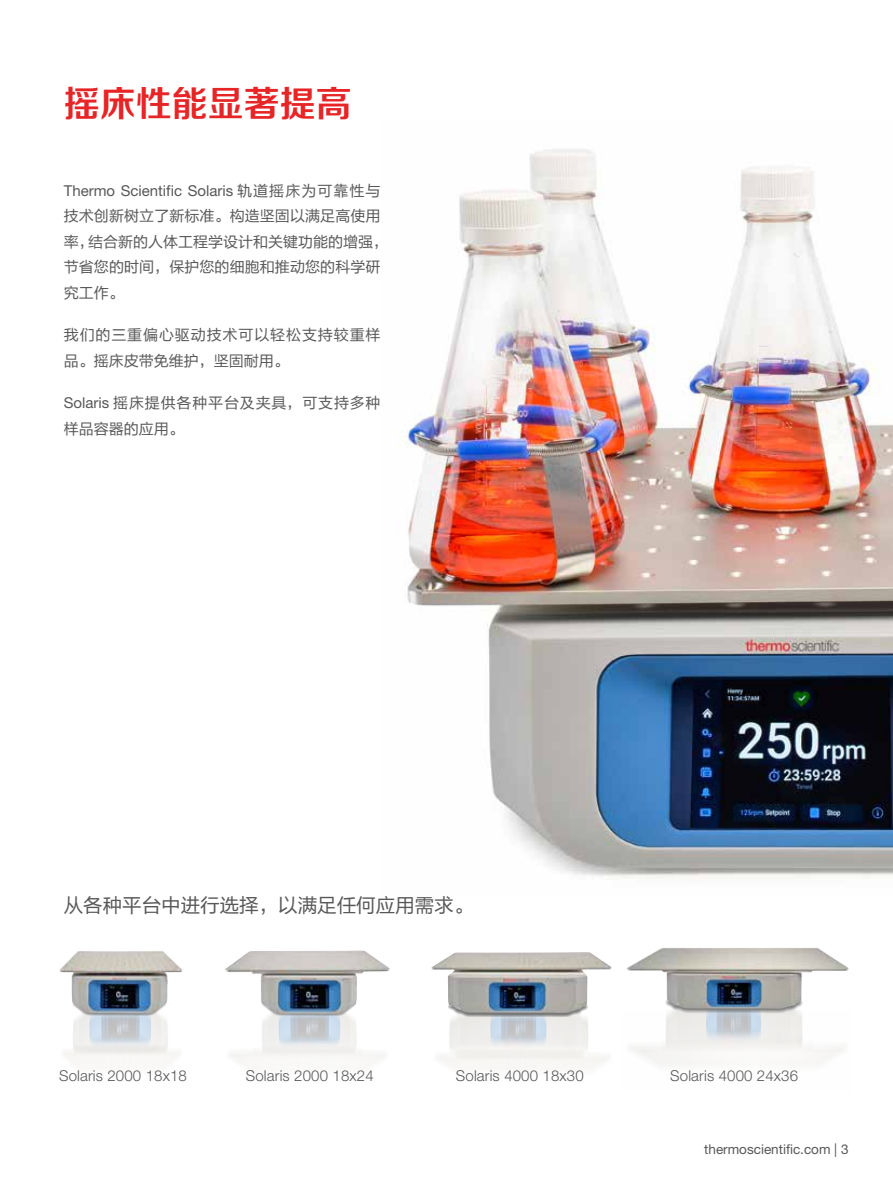
<style>
.page{position:relative;width:893px;height:1191px;background:#fff}
.page>*{position:absolute;margin:0;border:0;box-sizing:border-box;transform-origin:0 0}
.t1{font:36px "FZZZHONGJW GB1 0";color:#e72426}
.t2{font:19.5px "FZLTHJW GB1 0";color:#595757}
.t3{font:15px/25.5px "FZLTHJW GB1 0";letter-spacing:.005em;color:#595757}
.t4{font:300 15px "Helvetica Neue LT Std";letter-spacing:.01em;color:#595757}
.t5{font:15px/25.5px "FZLTHJW GB1 0";letter-spacing:.06em;color:#595757}
.t6{font:15px "Helvetica Neue LT Std";color:#595757}
.t7{font:15px/25.5px "FZLTHJW GB1 0";letter-spacing:.055em;color:#595757}
.t8{font:13.5px "Helvetica Neue LT Std";color:#595757}
.s1{font-family:"FZLTHJW GB1 0"}
.s2{font-family:"Helvetica Neue LT Std"}
</style>
<div class="page">
<svg style="left:672px;top:1008px;width:125px;height:2px"></svg>
<img style="left:631px;top:1010px;width:213px;height:56px">
<img style="left:64px;top:1016px;width:115px;height:46px">
<svg style="left:81px;top:1013px;width:79px;height:3px"></svg>
<img style="left:225px;top:950px;width:165px;height:111px">
<svg style="left:261px;top:1002px;width:96px;height:14px"></svg>
<img style="left:438px;top:1017px;width:171px;height:52px">
<svg style="left:456px;top:1013px;width:126px;height:4px"></svg>
<img style="left:431px;top:952px;width:180px;height:61px">
<img style="left:627px;top:948px;width:222px;height:60px">
<img style="left:60px;top:951px;width:122px;height:62px">
<img style="left:397px;top:149px;width:496px;height:731px">
<h1 class="t1" style="left:64px;top:84px;width:289px">摇床性能显著提高</h1>
<p class="t6" style="left:64px;top:181px;width:318px">Thermo Scientific Solaris <span class="s1">轨道摇床为可靠性与</span></p>
<p class="t3" style="left:64px;top:204px;width:326px">技术创新树立了新标准。构造坚固以满足高使用率，结合新的人体工程学设计和关键功能的增强，节省您的时间，保护您的细胞和推动您的科学研究工作。</p>
<p class="t5" style="left:64px;top:323px;width:318px">我们的三重偏心驱动技术可以轻松支持较重样品。摇床皮带免维护，坚固耐用。</p>
<p class="t7" style="left:64px;top:391px;width:318px"><span class="s2">Solaris</span> 摇床提供各种平台及夹具，可支持多种样品容器的应用。</p>
<h2 class="t2" style="left:64px;top:894px;width:411px">从各种平台中进行选择，以满足任何应用需求。</h2>
<p class="t4" style="left:59px;top:1066px;width:129px">Solaris 2000 18x18</p>
<p class="t4" style="left:246px;top:1066px;width:129px">Solaris 2000 18x24</p>
<p class="t4" style="left:456px;top:1066px;width:129px">Solaris 4000 18x30</p>
<p class="t4" style="left:670px;top:1066px;width:129px">Solaris 4000 24x36</p>
<p class="t8" style="left:704px;top:1141px;width:146px">thermoscientific.com | 3</p>
</div>
